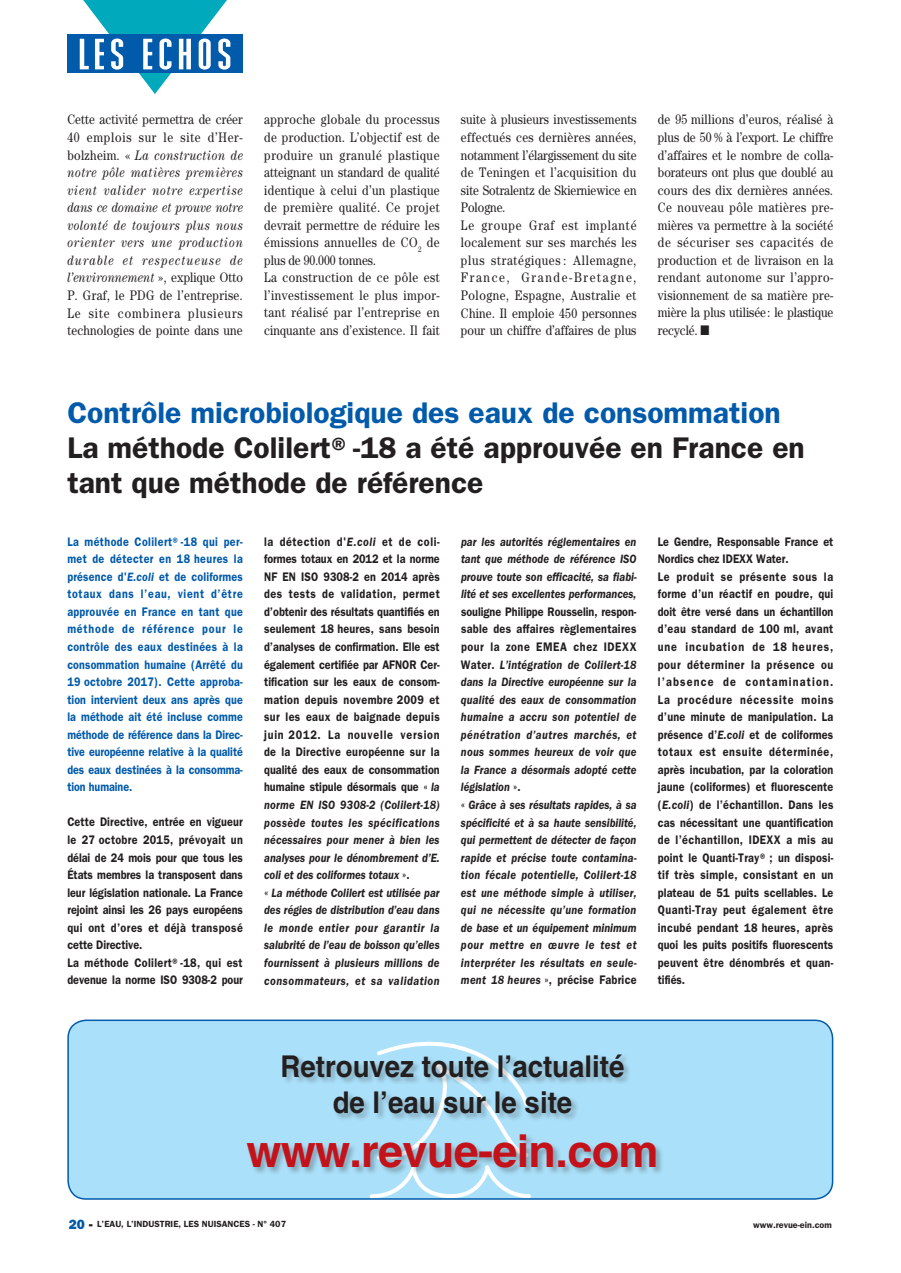
<style>
.page{position:relative;width:901px;height:1273px;background:#fff}
.page>*{position:absolute;margin:0;border:0;box-sizing:border-box;transform-origin:0 0}
.t1{font:700 45px "Helvetica LT Std";letter-spacing:-.015em;color:#c4121a}
.t2{font:600 30px/35.1px "ITC Franklin Gothic Std";color:#231f20}
.t3{font:600 30px "ITC Franklin Gothic Std";color:#015aaa}
.t4{font:700 30px/36px "Helvetica LT Std";color:#231f20;text-align:center;scale:.92 1}
.t5{font:13.8px/17.5px "Century Std";letter-spacing:.03em;color:#231f20;scale:.85 1}
.t6{font:italic 13.8px/17.5px "Century Std";letter-spacing:.055em;color:#231f20;text-align:justify;scale:.85 1}
.t7{font:600 12.45px/17.5px "ITC Franklin Gothic Std";letter-spacing:.015em;color:#231f20;scale:.87 1}
.t8{font:italic 600 12.45px/17.5px "ITC Franklin Gothic Std";letter-spacing:.01em;color:#231f20;text-align:justify;scale:.87 1}
.t9{font:600 12.45px/17.5px "ITC Franklin Gothic Std";letter-spacing:-.005em;color:#015aaa;text-align:justify;scale:.86 1}
.t10{font:600 12.45px/17.5px "ITC Franklin Gothic Std";letter-spacing:-.005em;color:#231f20;scale:.87 1}
.t11{font:600 9px "ITC Franklin Gothic Std";color:#231f20}
.s1{font-style:normal}
.s2{font-style:italic}
.s3{font-family:"ITC Franklin Gothic Std Hvy";font-weight:400;font-size:13.5px;color:#015aaa}
.s4{font-family:"ITC Franklin Gothic Std Hvy";font-weight:400;font-size:13.5px}
</style>
<div class="page">
<svg style="left:67px;top:0;width:176px;height:94px"></svg>
<div style="left:68px;top:1020px;width:764px;height:179px;background:#aae0f9;border-radius:18px"></div>
<svg style="left:369px;top:1041px;width:162px;height:156px"></svg>
<div style="left:67px;top:1019px;width:766px;height:181px;border:2px solid #015aaa;border-radius:18px"></div>
<div style="left:246px;top:1054px;width:418px;height:122px;background:#231f20;opacity:.29"></div>
<p class="t6" style="left:67px;top:111px;width:208px"><span class="s1">Cette activité permettra de créer 40 emplois sur le site d’Her&shy;bolzheim. «</span> La construction de notre pôle matières premières vient valider notre expertise dans ce domaine et prouve notre volonté de toujours plus nous orienter vers une production durable et respectueuse de l’environnement <span class="s1">», explique Otto P. Graf, le PDG de l’entreprise.<br>Le site combinera plusieurs technologies de pointe dans une</span></p>
<p class="t5" style="left:264px;top:111px;width:208px">approche globale du processus de production. L’objectif est de produire un granulé plastique atteignant un standard de qualité identique à celui d’un plastique de première qualité. Ce projet devrait permettre de réduire les émissions annuelles de CO<sub>2</sub> de plus de 90.000 tonnes.<br>La construction de ce pôle est l’investissement le plus impor&shy;tant réalisé par l’entreprise en cinquante ans d’existence. Il fait</p>
<p class="t5" style="left:461px;top:111px;width:208px">suite à plusieurs investissements effectués ces dernières années, notamment l’élargissement du site de Teningen et l’acquisition du site Sotralentz de Skierniewice en<br>Pologne.<br>Le groupe Graf est implanté localement sur ses marchés les plus stratégiques : Allemagne,<br>France, Grande-Bretagne,<br>Pologne, Espagne, Australie et<br>Chine. Il emploie 450 personnes pour un chiffre d’affaires de plus</p>
<p class="t5" style="left:657px;top:111px;width:208px;text-align:justify">de 95 millions d’euros, réalisé à plus de 50 % à l’export. Le chiffre d’affaires et le nombre de colla&shy;borateurs ont plus que doublé au cours des dix dernières années.<br>Ce nouveau pôle matières pre&shy;mières va permettre à la société de sécuriser ses capacités de production et de livraison en la rendant autonome sur l’appro&shy;visionnement de sa matière pre&shy;mière la plus utilisée: le plastique recyclé. ■</p>
<h2 class="t3" style="left:67px;top:395px;width:714px">Contrôle microbiologique des eaux de consommation</h2>
<h2 class="t2" style="left:67px;top:430px;width:738px">La méthode Colilert®-18 a été approuvée en France en tant que méthode de référence</h2>
<p class="t9" style="left:67px;top:533px;width:206px">La méthode Colilert®-18 qui per&shy;met de détecter en 18 heures la présence d'<span class="s2">E.coli</span> et de coliformes totaux dans l’eau, vient d’être approuvée en France en tant que méthode de référence pour le contrôle des eaux destinées à la consommation humaine (Arrêté du 19 octobre 2017). Cette approba&shy;tion intervient deux ans après que la méthode ait été incluse comme méthode de référence dans la Direc&shy;tive européenne relative à la qualité des eaux destinées à la consomma&shy;tion humaine.</p>
<p class="t10" style="left:67px;top:813px;width:203px">Cette Directive, entrée en vigueur le 27 octobre 2015, prévoyait un délai de 24 mois pour que tous les<br>États membres la transposent dans leur législation nationale. La France rejoint ainsi les 26 pays européens qui ont d’ores et déjà transposé cette Directive.<br>La méthode Colilert®-18, qui est devenue la norme ISO 9308-2 pour</p>
<p class="t7" style="left:264px;top:533px;width:203px">la détection d'<span class="s2">E.coli</span> et de coli&shy;formes totaux en 2012 et la norme NF EN ISO 9308-2 en 2014 après des tests de validation, permet d’obtenir des résultats quantifiés en seulement 18 heures, sans besoin d’analyses de confirmation. Elle est également certifiée par AFNOR Cer&shy;tification sur les eaux de consom&shy;mation depuis novembre 2009 et sur les eaux de baignade depuis juin 2012. La nouvelle version de la Directive européenne sur la qualité des eaux de consommation humaine stipule désormais que « <span class="s2">la norme EN ISO 9308-2 (Colilert-18) possède toutes les spécifications nécessaires pour mener à bien les analyses pour le dénombrement d’E. coli et des coliformes totaux</span> ».<br>« <span class="s2">La méthode Colilert est utilisée par des régies de distribution d’eau dans le monde entier pour garantir la salubrité de l’eau de boisson qu’elles fournissent à plusieurs millions de consommateurs, et sa validation</span></p>
<p class="t8" style="left:461px;top:533px;width:203px">par les autorités réglementaires en tant que méthode de référence ISO prouve toute son efficacité, sa fiabi&shy;lité et ses excellentes performances,</p>
<p class="t8" style="left:461px;top:603px;width:203px;text-align:left"><span class="s1">souligne Philippe Rousselin, respon&shy;sable des affaires règlementaires pour la zone EMEA chez IDEXX Water.</span> L’intégration de Colilert-18 dans la Directive européenne sur la qualité des eaux de consommation humaine a accru son potentiel de pénétration d’autres marchés, et nous sommes heureux de voir que la France a désormais adopté cette législation <span class="s1">».<br>«</span> Grâce à ses résultats rapides, à sa spécificité et à sa haute sensibilité, qui permettent de détecter de façon rapide et précise toute contamina&shy;tion fécale potentielle, Colilert-18 est une méthode simple à utiliser, qui ne nécessite qu’une formation de base et un équipement minimum pour mettre en œuvre le test et interpréter les résultats en seule&shy;ment 18 heures <span class="s1">», précise Fabrice</span></p>
<p class="t7" style="left:657px;top:533px;width:203px">Le Gendre, Responsable France et<br>Nordics chez IDEXX Water.<br>Le produit se présente sous la forme d’un réactif en poudre, qui doit être versé dans un échantillon d’eau standard de 100 ml, avant une incubation de 18 heures, pour déterminer la présence ou l’absence de contamination.<br>La procédure nécessite moins d’une minute de manipulation. La présence d’<span class="s2">E.coli</span> et de coliformes totaux est ensuite déterminée, après incubation, par la coloration jaune (coliformes) et fluorescente (<span class="s2">E.coli</span>) de l’échantillon. Dans les cas nécessitant une quantification de l’échantillon, IDEXX a mis au point le Quanti-Tray® ; un disposi&shy;tif très simple, consistant en un plateau de 51 puits scellables. Le<br>Quanti-Tray peut également être incubé pendant 18 heures, après quoi les puits positifs fluorescents peuvent être dénombrés et quan&shy;tifiés.</p>
<h2 class="t4" style="left:280px;top:1048px;width:375px">Retrouvez toute l’actualité de l’eau sur le site</h2>
<h1 class="t1" style="left:246px;top:1123px;width:413px">www.revue-ein.com</h1>
<p class="t11" style="left:69px;top:1219px;width:219px"><span class="s3">20</span> <span class="s4">-</span> L’EAU, L’INDUSTRIE, LES NUISANCES - N° 407</p>
<p class="t11" style="left:752px;top:1220px;width:80px">www.revue-ein.com</p>
</div>
